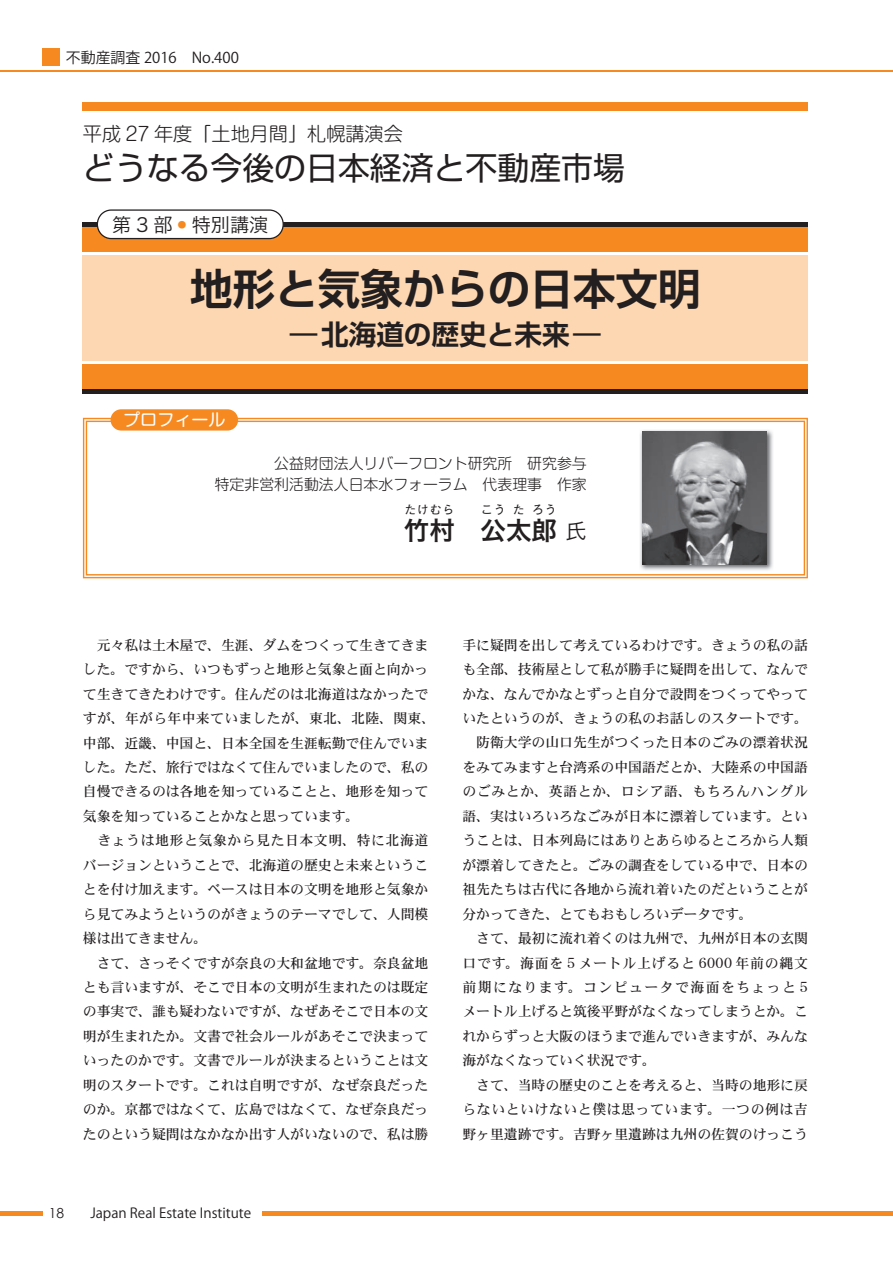
<style>
.page{position:relative;width:893px;height:1263px;background:#fff}
.page>*{position:absolute;margin:0;border:0;box-sizing:border-box;transform-origin:0 0}
.t1{font:700 42.45px "Shin Go Pro De";color:#231f20}
.t2{font:31.95px "Shin Go Pro";color:#231f20}
.t3{font:700 27.6px "Shin Go Pro De";color:#231f20}
.t4{font:25.5px "Hira Kaku Pro W6";color:#231f20}
.t5{font:21.3px "Hira Kaku Pro W3";color:#231f20}
.t6{font:300 19.2px "Shin M Go Pro";color:#231f20}
.t7{font:19.2px "Hira Kaku Pro W3";color:#231f20}
.t8{font:16.95px "Shin M Go Pro";color:#fff}
.t9{font:300 14.85px/21.3px "Shin M Go Pro";color:#231f20;text-align:right}
.t10{font:14.85px "Koz Go Pro";color:#231f20}
.t11{font:13.8px/24.5px "DFHS Mincho W5 WINP RKSJ H";color:#231f20}
.t12{font:13.8px "Koz Go Pro";color:#231f20}
.t13{font:13.8px "Century Gothic";color:#231f20}
.t14{font:300 11.7px "Shin Go Pro";letter-spacing:.09em;color:#231f20}
.s1{color:#f6891f}
</style>
<div class="page">
<hr style="left:0;top:1211px;width:43px;height:4px;background:#f6891f">
<hr style="left:262px;top:1211px;width:631px;height:4px;background:#f6891f">
<hr style="left:0;top:70px;width:893px;height:1px;background:#f6891f">
<div style="left:43px;top:49px;width:17px;height:17px;background:#f6891f"></div>
<svg style="left:83px;top:418px;width:725px;height:160px;background:#f9c088"></svg>
<svg style="left:86px;top:421px;width:719px;height:154px"></svg>
<div style="left:111px;top:409px;width:127px;height:22px;background:#f6891f;border-radius:11px"></div>
<div style="left:83px;top:222px;width:725px;height:171px;background:#f6891f"></div>
<div style="left:83px;top:252px;width:725px;height:112px;background:#fdd7b1"></div>
<img style="left:639px;top:429px;width:134px;height:142px">
<img style="left:642px;top:432px;width:124px;height:132px">
<hr style="left:83px;top:361px;width:725px;height:3px;background:#fff">
<hr style="left:83px;top:252px;width:725px;height:2px;background:#fff">
<hr style="left:83px;top:389px;width:725px;height:4px;background:#231f20">
<hr style="left:83px;top:222px;width:725px;height:4px;background:#231f20">
<div style="left:83px;top:102px;width:725px;height:9px;background:#f6891f"></div>
<svg style="left:97px;top:209px;width:187px;height:30px"></svg>
<p class="t10" style="left:66px;top:48px;width:174px">不動産調査 2016　No.400</p>
<h3 class="t6" style="left:83px;top:119px;width:321px">平成 27 年度「土地月間」札幌講演会</h3>
<h2 class="t2" style="left:83px;top:142px;width:544px">どうなる今後の日本経済と不動産市場</h2>
<h3 class="t7" style="left:112px;top:207px;width:158px">第3部<span class="s1">•</span>特別講演</h3>
<h1 class="t1" style="left:190px;top:254px;width:512px">地形と気象からの日本文明</h1>
<h3 class="t3" style="left:290px;top:312px;width:312px">―北海道の歴史と未来―</h3>
<p class="t8" style="left:123px;top:406px;width:104px">プロフィール</p>
<p class="t9" style="left:215px;top:451px;width:374px">公益財団法人リバーフロント研究所　研究参与<br>特定非営利活動法人日本水フォーラム　代表理事　作家</p>
<h3 class="t4" style="left:404px;top:507px;width:53px">竹村</h3>
<p class="t14" style="left:481px;top:500px;width:26px">こう</p>
<p class="t14" style="left:513px;top:500px;width:13px">た</p>
<p class="t14" style="left:532px;top:500px;width:26px">ろう</p>
<p class="t14" style="left:404px;top:500px;width:51px">たけむら</p>
<h3 class="t4" style="left:480px;top:507px;width:78px">公太郎</h3>
<h3 class="t5" style="left:566px;top:512px;width:23px">氏</h3>
<p class="t11" style="left:83px;top:632px;width:354px">　元々私は土木屋で、生涯、ダムをつくって生きてきました。ですから、いつもずっと地形と気象と面と向かって生きてきたわけです。住んだのは北海道はなかったですが、年がら年中来ていましたが、東北、北陸、関東、中部、近畿、中国と、日本全国を生涯転勤で住んでいました。ただ、旅行ではなくて住んでいましたので、私の自慢できるのは各地を知っていることと、地形を知って気象を知っていることかなと思っています。<br>　きょうは地形と気象から見た日本文明、特に北海道バージョンということで、北海道の歴史と未来ということを付け加えます。ベースは日本の文明を地形と気象から見てみようというのがきょうのテーマでして、人間模様は出てきません。<br>　さて、さっそくですが奈良の大和盆地です。奈良盆地とも言いますが、そこで日本の文明が生まれたのは既定の事実で、誰も疑わないですが、なぜあそこで日本の文明が生まれたか。文書で社会ルールがあそこで決まっていったのかです。文書でルールが決まるということは文明のスタートです。これは自明ですが、なぜ奈良だったのか。京都ではなくて、広島ではなくて、なぜ奈良だったのという疑問はなかなか出す人がいないので、私は勝</p>
<p class="t11" style="left:462px;top:632px;width:347px">手に疑問を出して考えているわけです。きょうの私の話も全部、技術屋として私が勝手に疑問を出して、なんでかな、なんでかなとずっと自分で設問をつくってやっていたというのが、きょうの私のお話しのスタートです。　防衛大学の山口先生がつくった日本のごみの漂着状況をみてみますと台湾系の中国語だとか、大陸系の中国語のごみとか、英語とか、ロシア語、もちろんハングル語、実はいろいろなごみが日本に漂着しています。ということは、日本列島にはありとあらゆるところから人類が漂着してきたと。ごみの調査をしている中で、日本の祖先たちは古代に各地から流れ着いたのだということが分かってきた、とてもおもしろいデータです。<br>　さて、最初に流れ着くのは九州で、九州が日本の玄関口です。海面を 5 メートル上げると 6000 年前の縄文前期になります。コンピュータで海面をちょっと 5メートル上げると筑後平野がなくなってしまうとか。これからずっと大阪のほうまで進んでいきますが、みんな海がなくなっていく状況です。<br>　さて、当時の歴史のことを考えると、当時の地形に戻らないといけないと僕は思っています。一つの例は吉野ヶ里遺跡です。吉野ヶ里遺跡は九州の佐賀のけっこう</p>
<p class="t13" style="left:49px;top:1203px;width:17px">18</p>
<p class="t12" style="left:90px;top:1204px;width:162px">Japan Real Estate Institute</p>
</div>
